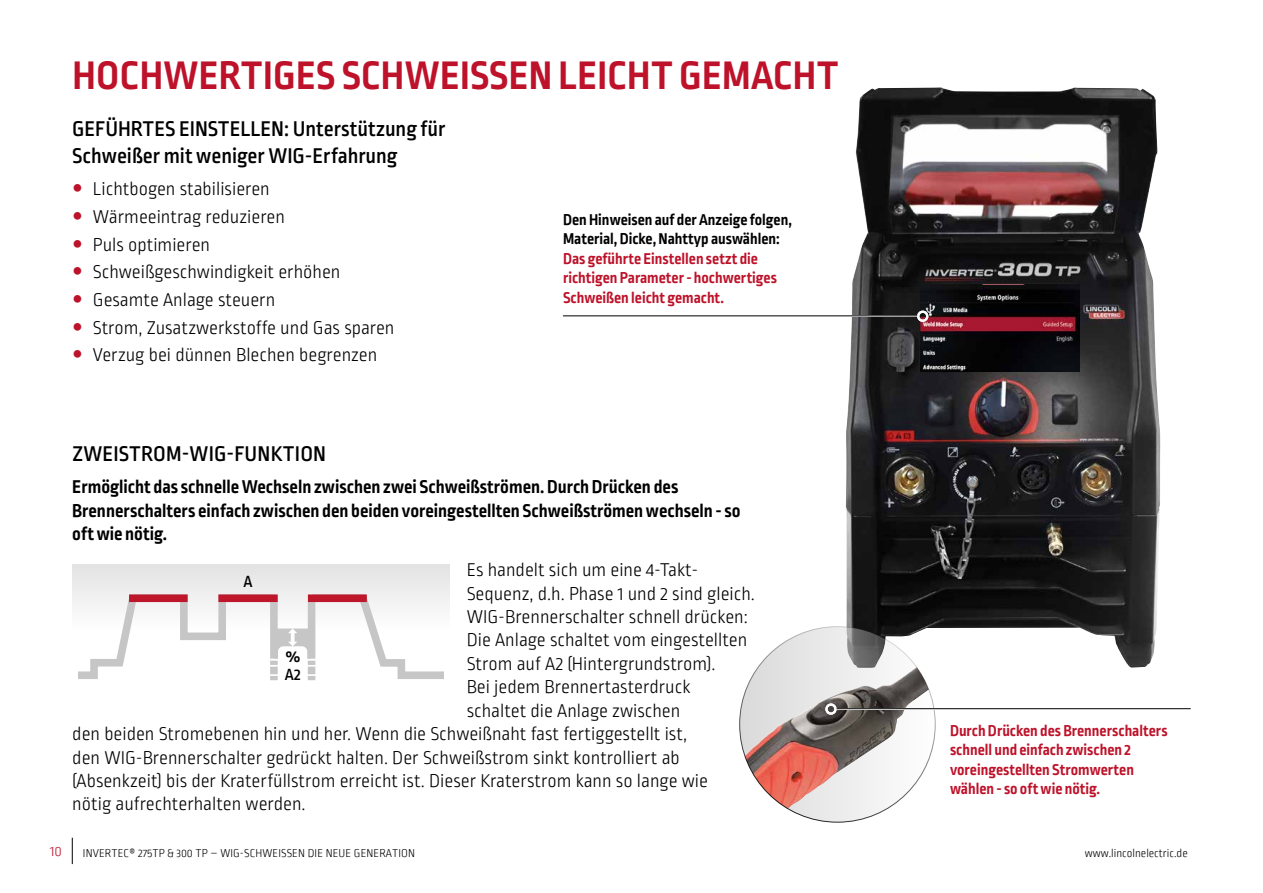
<style>
.page{position:relative;width:1263px;height:893px;background:#fff}
.page>*{position:absolute;margin:0;border:0;box-sizing:border-box;transform-origin:0 0}
.t1{font:700 42px "Ropa Sans Pro";letter-spacing:.01em;color:#bd122a}
.t2{font:500 22.5px/27px "Ropa Sans Pro";color:#000}
.t3{font:300 19.5px/27.6px "Ropa Sans Pro";color:#000}
.t4{font:700 19.5px/23.4px "Ropa Sans Pro";color:#000}
.t5{font:500 17.1px "Ropa Sans Pro";color:#000}
.t6{font:700 16.5px/19.5px "Ropa Sans Pro";color:#bd122a}
.t7{font:700 16.5px/19.5px "Ropa Sans Pro";color:#000}
.t8{font:300 15px "Ropa Sans PTT";color:#bd122a}
.t9{font:300 12px "Ropa Sans PTT";letter-spacing:.01em;color:#000}
</style>
<div class="page">
<img style="left:846px;top:88px;width:314px;height:580px">
<img style="left:921px;top:285px;width:158px;height:87px">
<div style="left:917px;top:311px;width:11px;height:11px;border:2px solid #fff;border-radius:50%"></div>
<hr style="left:563px;top:315px;width:354px;height:2px;background:#fff">
<hr style="left:563px;top:315px;width:354px;height:1px;background:#000">
<div style="left:72px;top:564px;width:378px;height:27px;background:#e8e8e8"></div>
<svg style="left:72px;top:591px;width:378px;height:90px"></svg>
<div style="left:312px;top:594px;width:51px;height:8px;background:#be172c"></div>
<div style="left:222px;top:594px;width:52px;height:8px;background:#be172c"></div>
<div style="left:133px;top:594px;width:51px;height:8px;background:#be172c"></div>
<svg style="left:740px;top:627px;width:195px;height:195px;fill:#e7e7e7"></svg>
<img style="left:745px;top:667px;width:184px;height:142px">
<div style="left:825px;top:703px;width:11px;height:12px;border:2px solid #fff;border-radius:50%"></div>
<hr style="left:836px;top:708px;width:355px;height:2px;background:#fff">
<hr style="left:836px;top:708px;width:355px;height:1px;background:#000">
<svg style="left:72px;top:838px;width:1px;height:26px"></svg>
<h1 class="t1" style="left:72px;top:51px;width:768px">HOCHWERTIGES SCHWEISSEN LEICHT GEMACHT</h1>
<p class="t2" style="left:72px;top:117px;width:375px">GEFÜHRTES EINSTELLEN: Unterstützung für<br>Schweißer mit weniger WIG-Erfahrung</p>
<p class="t3" style="left:93px;top:176px;width:303px">Lichtbogen stabilisieren<br>Wärmeeintrag reduzieren<br>Puls optimieren<br>Schweißgeschwindigkeit erhöhen<br>Gesamte Anlage steuern<br>Strom, Zusatzwerkstoffe und Gas sparen<br>Verzug bei dünnen Blechen begrenzen</p>
<p class="t7" style="left:563px;top:210px;width:230px">Den Hinweisen auf der Anzeige folgen,<br>Material, Dicke, Nahttyp auswählen:</p>
<p class="t6" style="left:563px;top:249px;width:215px">Das geführte Einstellen setzt die richtigen Parameter - hochwertiges<br>Schweißen leicht gemacht.</p>
<p class="t2" style="left:72px;top:442px;width:255px">ZWEISTROM-WIG-FUNKTION</p>
<p class="t4" style="left:72px;top:476px;width:670px">Ermöglicht das schnelle Wechseln zwischen zwei Schweißströmen. Durch Drücken des<br>Brennerschalters einfach zwischen den beiden voreingestellten Schweißströmen wechseln - so oft wie nötig.</p>
<p class="t3" style="left:467px;top:557px;width:233px">Es handelt sich um eine 4-Takt-</p>
<p class="t3" style="left:467px;top:581px;width:290px">Sequenz, d.h. Phase 1 und 2 sind gleich.</p>
<p class="t3" style="left:467px;top:604px;width:283px">WIG-Brennerschalter schnell drücken:</p>
<p class="t3" style="left:467px;top:628px;width:282px">Die Anlage schaltet vom eingestellten</p>
<p class="t3" style="left:467px;top:651px;width:250px">Strom auf A2 (Hintergrundstrom).</p>
<p class="t3" style="left:467px;top:674px;width:225px">Bei jedem Brennertasterdruck</p>
<p class="t3" style="left:467px;top:698px;width:215px">schaltet die Anlage zwischen</p>
<p class="t3" style="left:72px;top:721px;width:616px">den beiden Stromebenen hin und her. Wenn die Schweißnaht fast fertiggestellt ist,</p>
<p class="t3" style="left:72px;top:745px;width:609px">den WIG-Brennerschalter gedrückt halten. Der Schweißstrom sinkt kontrolliert ab</p>
<p class="t3" style="left:72px;top:768px;width:637px">(Absenkzeit) bis der Kraterfüllstrom erreicht ist. Dieser Kraterstrom kann so lange wie</p>
<p class="t3" style="left:72px;top:791px;width:235px">nötig aufrechterhalten werden.</p>
<p class="t5" style="left:243px;top:572px;width:11px">A</p>
<p class="t5" style="left:285px;top:647px;width:16px">%</p>
<p class="t5" style="left:285px;top:665px;width:18px">A2</p>
<p class="t6" style="left:950px;top:722px;width:219px">Durch Drücken des Brennerschalters schnell und einfach zwischen 2 voreingestellten Stromwerten wählen - so oft wie nötig.</p>
<p class="t8" style="left:50px;top:843px;width:13px">10</p>
<p class="t9" style="left:83px;top:847px;width:334px">INVERTEC® 275TP &amp; 300 TP – WIG-SCHWEISSEN DIE NEUE GENERATION</p>
<p class="t9" style="left:1085px;top:847px;width:104px">www.lincolnelectric.de</p>
</div>
